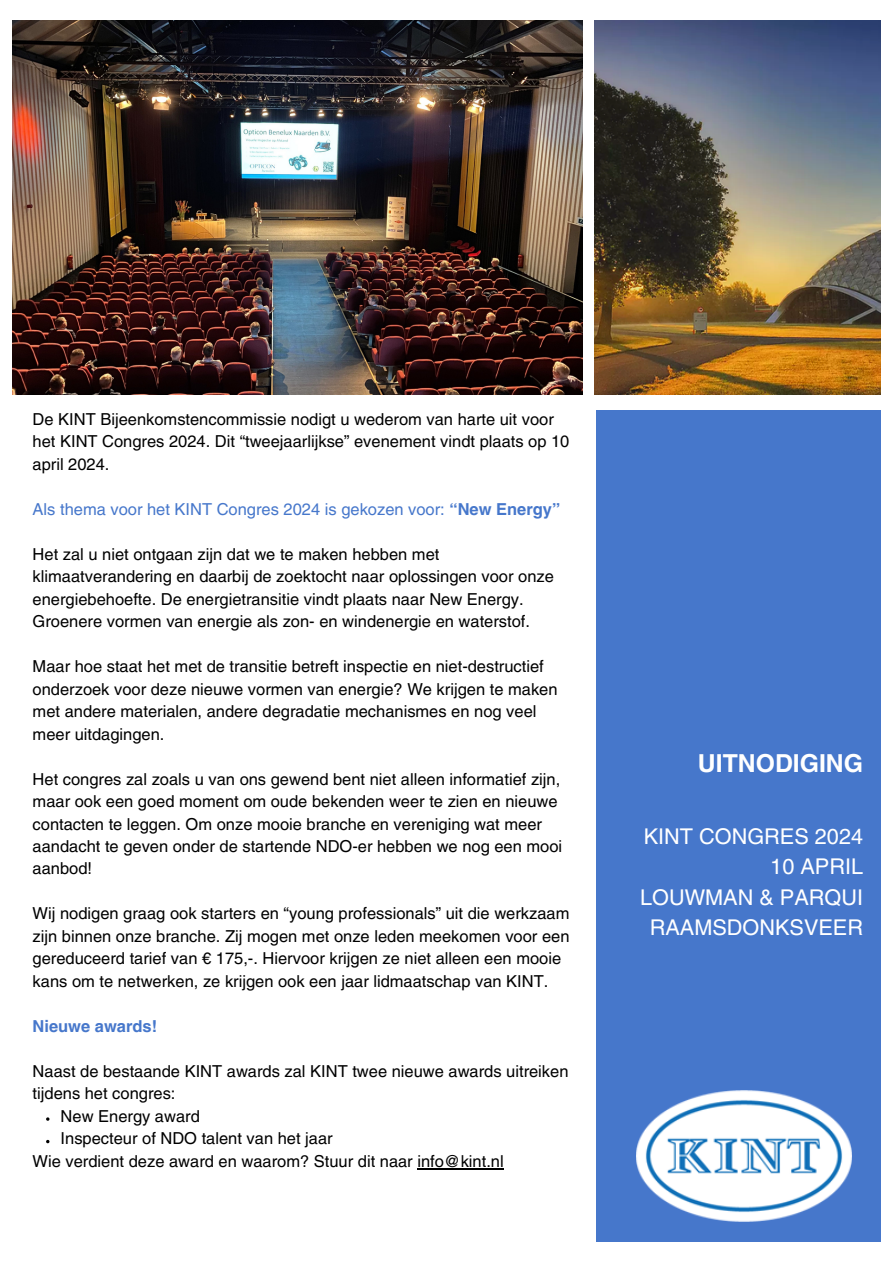
<style>
.page{position:relative;width:893px;height:1264px;background:#fff}
.page>*{position:absolute;margin:0;border:0;box-sizing:border-box;transform-origin:0 0}
.t1{font:700 24.75px "Helvetica LT Pro";color:#fff}
.t2{font:21.75px "Helvetica LT Pro";color:#fff}
.t3{font:16.5px/22.5px "Helvetica LT Pro";color:#000}
.t4{font:16.5px "Helvetica LT Pro";color:#4677cb}
.t5{font:700 16.5px "Helvetica LT Pro";color:#4677cb}
.s1{font-weight:700}
</style>
<div class="page">
<div style="left:595px;top:411px;width:285px;height:830px;background:#4677cb"></div>
<img style="left:12px;top:20px;width:570px;height:374px">
<img style="left:595px;top:20px;width:285px;height:374px">
<img style="left:636px;top:1090px;width:215px;height:131px">
<hr style="left:417px;top:1167px;width:86px;height:2px;background:#000">
<p class="t3" style="left:33px;top:409px;width:538px">De KINT Bijeenkomstencommissie nodigt u wederom van harte uit voor het KINT Congres 2024. Dit “tweejaarlijkse” evenement vindt plaats op 10 april 2024.</p>
<p class="t4" style="left:33px;top:503px;width:529px">Als thema voor het KINT Congres 2024 is gekozen voor: <span class="s1">“New Energy”</span></p>
<p class="t3" style="left:33px;top:544px;width:523px">Het zal u niet ontgaan zijn dat we te maken hebben met klimaatverandering en daarbij de zoektocht naar oplossingen voor onze energiebehoefte. De energietransitie vindt plaats naar New Energy.<br>Groenere vormen van energie als zon- en windenergie en waterstof.</p>
<p class="t3" style="left:33px;top:656px;width:526px">Maar hoe staat het met de transitie betreft inspectie en niet-destructief onderzoek voor deze nieuwe vormen van energie? We krijgen te maken met andere materialen, andere degradatie mechanismes en nog veel meer uitdagingen.</p>
<p class="t3" style="left:33px;top:769px;width:531px">Het congres zal zoals u van ons gewend bent niet alleen informatief zijn, maar ook een goed moment om oude bekenden weer te zien en nieuwe contacten te leggen. Om onze mooie branche en vereniging wat meer aandacht te geven onder de startende NDO-er hebben we nog een mooi aanbod!</p>
<p class="t3" style="left:33px;top:904px;width:538px">Wij nodigen graag ook starters en “young professionals” uit die werkzaam zijn binnen onze branche. Zij mogen met onze leden meekomen voor een gereduceerd tarief van € 175,-. Hiervoor krijgen ze niet alleen een mooie kans om te netwerken, ze krijgen ook een jaar lidmaatschap van KINT.</p>
<p class="t5" style="left:33px;top:1020px;width:126px">Nieuwe awards!</p>
<p class="t3" style="left:33px;top:1061px;width:537px">Naast de bestaande KINT awards zal KINT twee nieuwe awards uitreiken tijdens het congres:</p>
<p class="t3" style="left:61px;top:1106px;width:141px">New Energy award</p>
<p class="t3" style="left:61px;top:1128px;width:273px">Inspecteur of NDO talent van het jaar</p>
<p class="t3" style="left:33px;top:1151px;width:472px">Wie verdient deze award en waarom? Stuur dit naar info@kint.nl</p>
<p class="t1" style="left:697px;top:754px;width:167px">UITNODIGING</p>
<p class="t2" style="left:643px;top:828px;width:221px">KINT CONGRES 2024</p>
<p class="t2" style="left:770px;top:858px;width:94px">10 APRIL</p>
<p class="t2" style="left:640px;top:888px;width:224px">LOUWMAN &amp; PARQUI</p>
<p class="t2" style="left:649px;top:919px;width:215px">RAAMSDONKSVEER</p>
</div>
